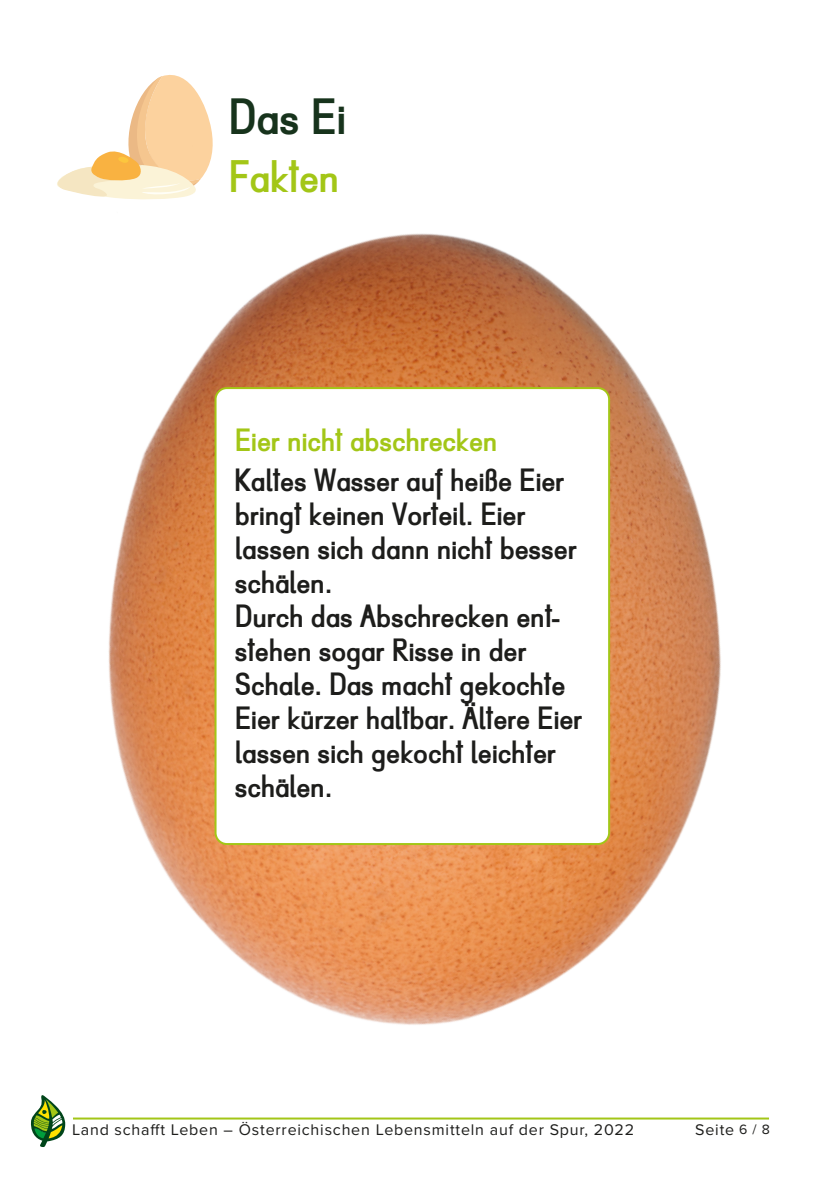
<style>
.page{position:relative;width:840px;height:1191px;background:#fff}
.page>*{position:absolute;margin:0;border:0;box-sizing:border-box;transform-origin:0 0}
.t1{font:700 38px "Aa Bb Cc";color:#17331c}
.t2{font:700 34px "Aa Bb Cc";letter-spacing:.03em;color:#a3c617}
.AufgabenText_ohne_lr{font:700 24px/34px "Aa Bb Cc";letter-spacing:.03em;color:#1d1d1b}
.AufgabenText_ohne_lr-2{font:700 24px "Aa Bb Cc";letter-spacing:.03em;color:#a3c617}
.t3{font:16px "Proxima Nova";letter-spacing:.05em;color:#1d1d1b}
.s1{font-size:14px}
</style>
<div class="page">
<svg style="left:40px;top:1144px;width:6px;height:3px"></svg>
<svg style="left:129px;top:75px;width:83px;height:54px"></svg>
<img style="left:31px;top:129px;width:739px;height:1015px">
<div style="left:215px;top:388px;width:393px;height:456px;background:#fff;border-radius:11px"></div>
<div style="left:214px;top:387px;width:395px;height:458px;border:2px solid #a3c617;border-radius:11px"></div>
<h1 class="t1" style="left:229px;top:91px;width:118px">Das Ei</h1>
<h2 class="t2" style="left:229px;top:154px;width:111px">Fakten</h2>
<p class="AufgabenText_ohne_lr-2" style="left:235px;top:424px;width:263px">Eier nicht abschrecken</p>
<p class="AufgabenText_ohne_lr" style="left:235px;top:465px;width:342px">Kaltes Wasser auf heiße Eier bringt keinen Vorteil. Eier lassen sich dann nicht besser schälen.</p>
<p class="AufgabenText_ohne_lr" style="left:235px;top:601px;width:348px">Durch das Abschrecken ent&shy;stehen sogar Risse in der<br>Schale. Das macht gekochte<br>Eier kürzer haltbar. Ältere Eier lassen sich gekocht leichter schälen.</p>
<p class="t3" style="left:72px;top:1120px;width:563px">Land schafft Leben – Österreichischen Lebensmitteln auf der Spur, 2022</p>
<p class="t3" style="left:694px;top:1120px;width:76px">Seite <span class="s1">6 / 8</span></p>
</div>
